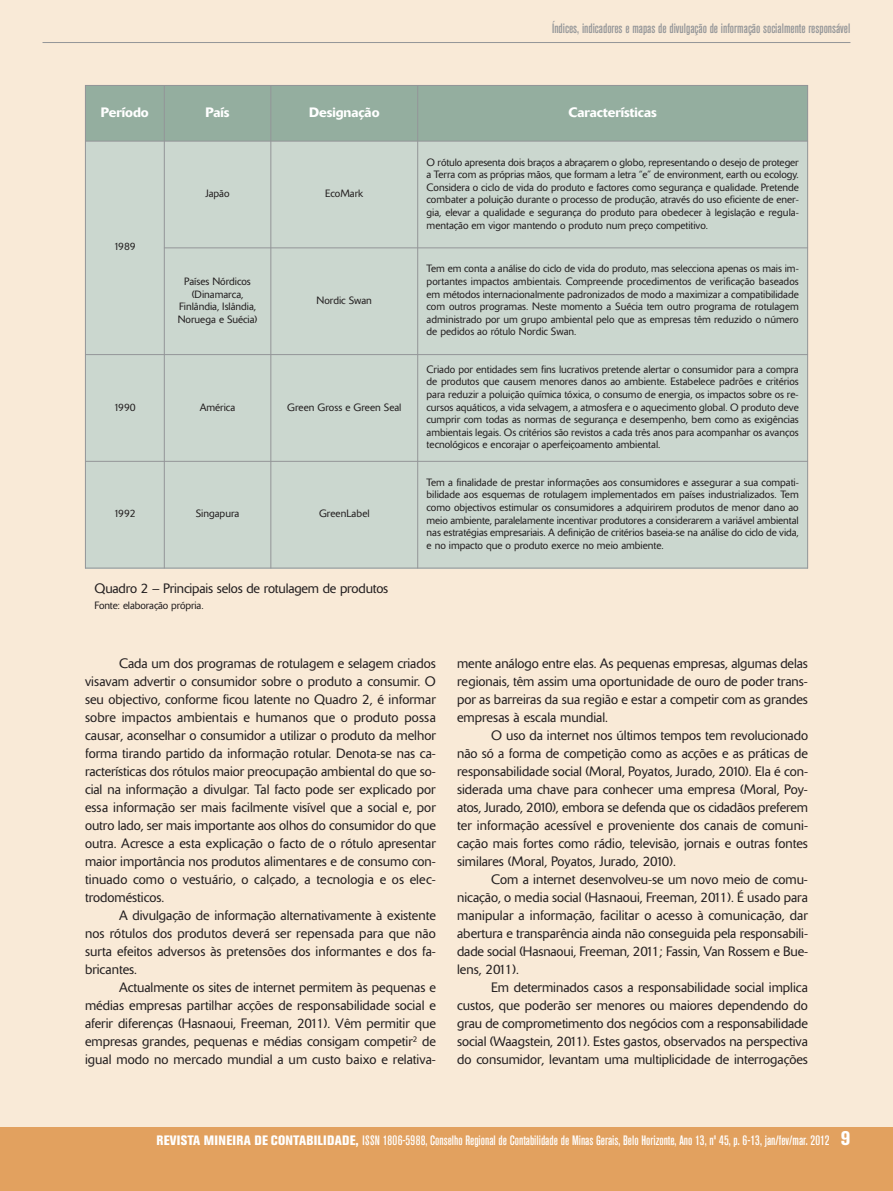
<style>
.page{position:relative;width:893px;height:1191px;background:#f9ead7}
.page>*{position:absolute;margin:0;border:0;box-sizing:border-box;transform-origin:0 0}
.t1{font:300 13.5px/18px "Delta";color:#231f20;text-align:justify}
.t2{font:500 condensed 13.5px "Akzidenz Grotesk BE";color:#fff}
.t3{font:500 condensed 13.5px "Akzidenz Grotesk BE";color:#939598}
.t4{font:500 13.5px "Delta";color:#fff}
.t5{font:300 10.5px/12.6px "Delta";color:#231f20;text-align:justify}
.s1{font-weight:800}
.s2{font-weight:800;font-size:19.5px}
</style>
<div class="page">
<div style="left:0;top:1127px;width:893px;height:64px;background:#e2a15f"></div>
<hr style="left:43px;top:42px;width:807px;height:1px;background:#939598">
<div style="left:85px;top:85px;width:79px;height:56px;background:#94ae9f"></div>
<div style="left:164px;top:85px;width:107px;height:56px;background:#94ae9f"></div>
<div style="left:271px;top:85px;width:147px;height:56px;background:#94ae9f"></div>
<div style="left:418px;top:85px;width:390px;height:56px;background:#94ae9f"></div>
<div style="left:85px;top:141px;width:79px;height:213px;background:#cbd7cf"></div>
<div style="left:164px;top:141px;width:107px;height:107px;background:#cbd7cf"></div>
<div style="left:271px;top:141px;width:147px;height:107px;background:#cbd7cf"></div>
<div style="left:418px;top:141px;width:390px;height:107px;background:#cbd7cf"></div>
<div style="left:164px;top:248px;width:107px;height:106px;background:#cbd7cf"></div>
<div style="left:271px;top:248px;width:147px;height:106px;background:#cbd7cf"></div>
<div style="left:418px;top:248px;width:390px;height:106px;background:#cbd7cf"></div>
<div style="left:85px;top:354px;width:79px;height:107px;background:#cbd7cf"></div>
<div style="left:164px;top:354px;width:107px;height:107px;background:#cbd7cf"></div>
<div style="left:271px;top:354px;width:147px;height:107px;background:#cbd7cf"></div>
<div style="left:418px;top:354px;width:390px;height:107px;background:#cbd7cf"></div>
<div style="left:85px;top:461px;width:79px;height:107px;background:#cbd7cf"></div>
<div style="left:164px;top:461px;width:107px;height:107px;background:#cbd7cf"></div>
<div style="left:271px;top:461px;width:147px;height:107px;background:#cbd7cf"></div>
<div style="left:418px;top:461px;width:390px;height:107px;background:#cbd7cf"></div>
<hr style="left:85px;top:85px;width:1px;height:483px;background:#939598">
<hr style="left:164px;top:85px;width:1px;height:483px;background:#939598">
<hr style="left:270px;top:85px;width:1px;height:483px;background:#939598">
<hr style="left:417px;top:85px;width:1px;height:483px;background:#939598">
<hr style="left:807px;top:85px;width:1px;height:483px;background:#939598">
<hr style="left:85px;top:85px;width:723px;height:1px;background:#939598">
<hr style="left:85px;top:141px;width:723px;height:1px;background:#939598">
<hr style="left:164px;top:247px;width:644px;height:1px;background:#939598">
<hr style="left:85px;top:354px;width:723px;height:1px;background:#939598">
<hr style="left:85px;top:461px;width:723px;height:1px;background:#939598">
<hr style="left:85px;top:567px;width:723px;height:1px;background:#939598">
<p class="t3" style="left:552px;top:23px;width:300px">Índices, indicadores e mapas de divulgação de informação socialmente responsável</p>
<p class="t4" style="left:101px;top:107px;width:49px">Período</p>
<p class="t4" style="left:206px;top:107px;width:25px">País</p>
<p class="t4" style="left:309px;top:107px;width:72px">Designação</p>
<p class="t4" style="left:569px;top:107px;width:90px">Características</p>
<p class="t5" style="left:114px;top:241px;width:24px">1989</p>
<p class="t5" style="left:206px;top:188px;width:26px">Japão</p>
<p class="t5" style="left:325px;top:188px;width:40px">EcoMark</p>
<p class="t5" style="left:178px;top:276px;width:81px;text-align:center">Países Nórdicos (Dinamarca,<br>Finlândia, Islândia,<br>Noruega e Suécia)</p>
<p class="t5" style="left:317px;top:295px;width:57px">Nordic Swan</p>
<p class="t5" style="left:114px;top:402px;width:24px">1990</p>
<p class="t5" style="left:200px;top:402px;width:37px">América</p>
<p class="t5" style="left:287px;top:402px;width:116px">Green Gross e Green Seal</p>
<p class="t5" style="left:114px;top:508px;width:24px">1992</p>
<p class="t5" style="left:196px;top:508px;width:45px">Singapura</p>
<p class="t5" style="left:319px;top:508px;width:52px">GreenLabel</p>
<p class="t1" style="left:95px;top:580px;width:295px">Quadro 2 – Principais selos de rotulagem de produtos</p>
<p class="t5" style="left:95px;top:600px;width:110px">Fonte: elaboração própria.</p>
<p class="t5" style="left:427px;top:157px;width:374px">O rótulo apresenta dois braços a abraçarem o globo, representando o desejo de proteger a Terra com as próprias mãos, que formam a letra “e” de environment, earth ou ecology.<br>Considera o ciclo de vida do produto e factores como segurança e qualidade. Pretende combater a poluição durante o processo de produção, através do uso eficiente de ener&shy;gia, elevar a qualidade e segurança do produto para obedecer à legislação e regula&shy;mentação em vigor mantendo o produto num preço competitivo.</p>
<p class="t5" style="left:427px;top:263px;width:374px">Tem em conta a análise do ciclo de vida do produto, mas selecciona apenas os mais im&shy;portantes impactos ambientais. Compreende procedimentos de verificação baseados em métodos internacionalmente padronizados de modo a maximizar a compatibilidade com outros programas. Neste momento a Suécia tem outro programa de rotulagem administrado por um grupo ambiental pelo que as empresas têm reduzido o número de pedidos ao rótulo Nordic Swan.</p>
<p class="t5" style="left:427px;top:364px;width:374px">Criado por entidades sem fins lucrativos pretende alertar o consumidor para a compra de produtos que causem menores danos ao ambiente. Estabelece padrões e critérios para reduzir a poluição química tóxica, o consumo de energia, os impactos sobre os re&shy;cursos aquáticos, a vida selvagem, a atmosfera e o aquecimento global. O produto deve cumprir com todas as normas de segurança e desempenho, bem como as exigências ambientais legais. Os critérios são revistos a cada três anos para acompanhar os avanços tecnológicos e encorajar o aperfeiçoamento ambiental.</p>
<p class="t5" style="left:427px;top:477px;width:374px">Tem a finalidade de prestar informações aos consumidores e assegurar a sua compati&shy;bilidade aos esquemas de rotulagem implementados em países industrializados. Tem como objectivos estimular os consumidores a adquirirem produtos de menor dano ao meio ambiente, paralelamente incentivar produtores a considerarem a variável ambiental nas estratégias empresariais. A definição de critérios baseia-se na análise do ciclo de vida, e no impacto que o produto exerce no meio ambiente.</p>
<p class="t1" style="left:85px;top:655px;width:352px;text-indent:34px">Cada um dos programas de rotulagem e selagem criados visavam advertir o consumidor sobre o produto a consumir. O seu objectivo, conforme ficou latente no Quadro 2, é informar sobre impactos ambientais e humanos que o produto possa causar, aconselhar o consumidor a utilizar o produto da melhor forma tirando partido da informação rotular. Denota-se nas ca&shy;racterísticas dos rótulos maior preocupação ambiental do que so&shy;cial na informação a divulgar. Tal facto pode ser explicado por essa informação ser mais facilmente visível que a social e, por outro lado, ser mais importante aos olhos do consumidor do que outra. Acresce a esta explicação o facto de o rótulo apresentar maior importância nos produtos alimentares e de consumo con&shy;tinuado como o vestuário, o calçado, a tecnologia e os elec&shy;trodomésticos.</p>
<p class="t1" style="left:85px;top:907px;width:352px;text-indent:34px">A divulgação de informação alternativamente à existente nos rótulos dos produtos deverá ser repensada para que não surta efeitos adversos às pretensões dos informantes e dos fa&shy;bricantes.</p>
<p class="t1" style="left:85px;top:979px;width:352px;text-indent:34px">Actualmente os sites de internet permitem às pequenas e médias empresas partilhar acções de responsabilidade social e aferir diferenças (Hasnaoui, Freeman, 2011). Vêm permitir que empresas grandes, pequenas e médias consigam competir<sup>2</sup> de igual modo no mercado mundial a um custo baixo e relativa-</p>
<p class="t1" style="left:457px;top:655px;width:352px">mente análogo entre elas. As pequenas empresas, algumas delas regionais, têm assim uma oportunidade de ouro de poder trans&shy;por as barreiras da sua região e estar a competir com as grandes empresas à escala mundial.</p>
<p class="t1" style="left:457px;top:727px;width:353px;text-indent:34px">O uso da internet nos últimos tempos tem revolucionado não só a forma de competição como as acções e as práticas de responsabilidade social (Moral, Poyatos, Jurado, 2010). Ela é con&shy;siderada uma chave para conhecer uma empresa (Moral, Poy&shy;atos, Jurado, 2010), embora se defenda que os cidadãos preferem ter informação acessível e proveniente dos canais de comuni&shy;cação mais fortes como rádio, televisão, jornais e outras fontes similares (Moral, Poyatos, Jurado, 2010).</p>
<p class="t1" style="left:457px;top:871px;width:352px;text-indent:34px">Com a internet desenvolveu-se um novo meio de comu&shy;nicação, o media social (Hasnaoui, Freeman, 2011). É usado para manipular a informação, facilitar o acesso à comunicação, dar abertura e transparência ainda não conseguida pela responsabili&shy;dade social (Hasnaoui, Freeman, 2011; Fassin, Van Rossem e Bue&shy;lens, 2011).</p>
<p class="t1" style="left:457px;top:979px;width:352px;text-indent:34px">Em determinados casos a responsabilidade social implica custos, que poderão ser menores ou maiores dependendo do grau de comprometimento dos negócios com a responsabilidade social (Waagstein, 2011). Estes gastos, observados na perspectiva do consumidor, levantam uma multiplicidade de interrogações</p>
<p class="t2" style="left:156px;top:1135px;width:695px"><span class="s1">REVISTA MINEIRA DE CONTABILIDADE,</span> ISSN 1806-5988, Conselho Regional de Contabilidade de Minas Gerais, Belo Horizonte, Ano 13, nº 45, p. 6-13, jan/fev/mar. 2012 <span class="s2">9</span></p>
</div>
